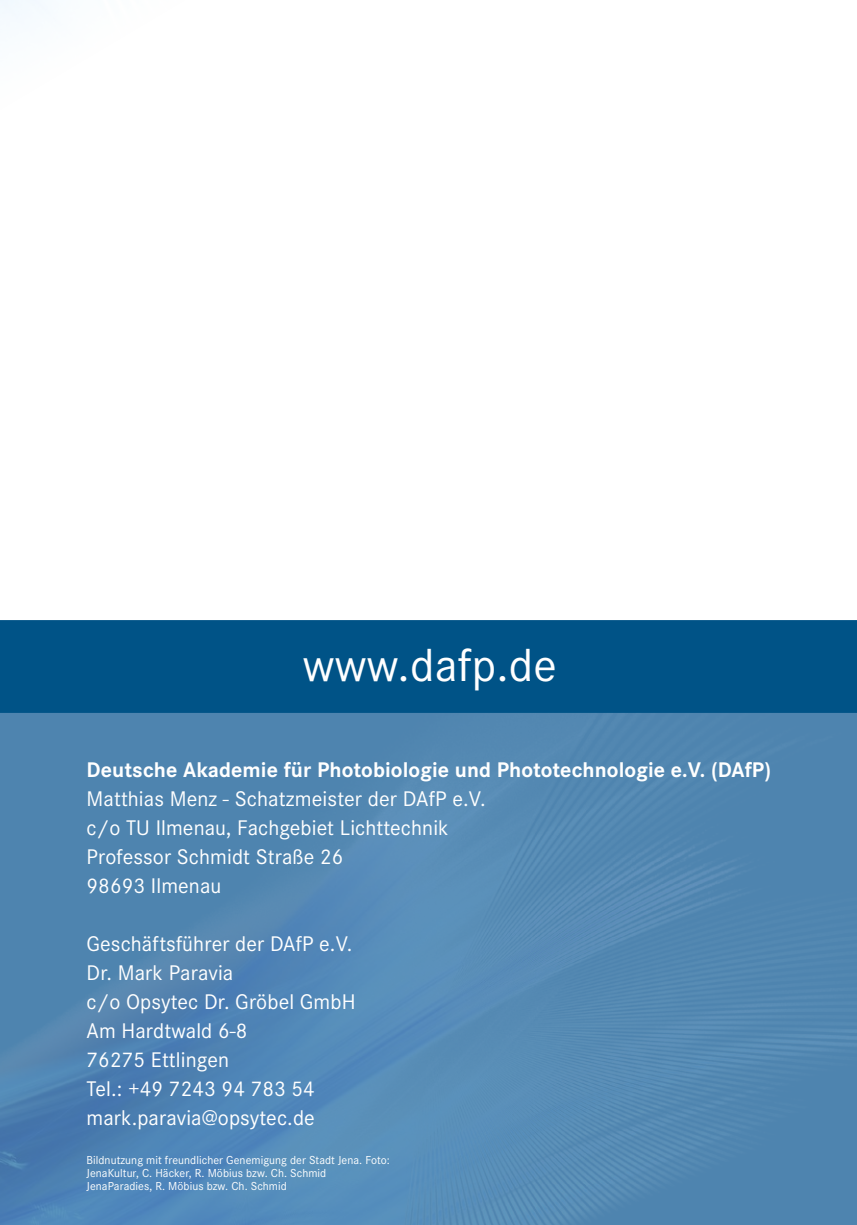
<style>
.page{position:relative;width:857px;height:1225px;background:#fff}
.page>*{position:absolute;margin:0;border:0;box-sizing:border-box;transform-origin:0 0}
.t1{font:48px "Corporate S";letter-spacing:.005em;color:#fff}
.t2{font:22px/29px "Corporate S";letter-spacing:.005em;color:#fff}
.t3{font:700 22px "Corporate S";letter-spacing:.005em;color:#fff}
.t4{font:12px/13px "Corporate S";letter-spacing:.005em;color:#fff}
</style>
<div class="page">
<img style="left:0;top:713px;width:856px;height:512px">
<div style="left:0;top:620px;width:856px;height:92px;background:#005387"></div>
<h1 class="t1" style="left:303px;top:638px;width:255px">www.dafp.de</h1>
<p class="t3" style="left:86px;top:756px;width:685px">Deutsche Akademie für Photobiologie und Phototechnologie e.V. (DAfP)</p>
<p class="t2" style="left:86px;top:784px;width:400px">Matthias Menz - Schatzmeister der DAfP e.V. c/o TU Ilmenau, Fachgebiet Lichttechnik<br>Professor Schmidt Straße 26<br>98693 Ilmenau</p>
<p class="t2" style="left:86px;top:929px;width:270px">Geschäftsführer der DAfP e.V.<br>Dr. Mark Paravia<br>c/o Opsytec Dr. Gröbel GmbH<br>Am Hardtwald 6-8<br>76275 Ettlingen<br>Tel.: +49 7243 94 783 54 mark.paravia@opsytec.de</p>
<p class="t4" style="left:86px;top:1153px;width:305px">Bildnutzung mit freundlicher Genemigung der Stadt Jena. Foto:<br>JenaKultur, C. Häcker, R. Möbius bzw. Ch. Schmid<br>JenaParadies, R. Möbius bzw. Ch. Schmid</p>
</div>
